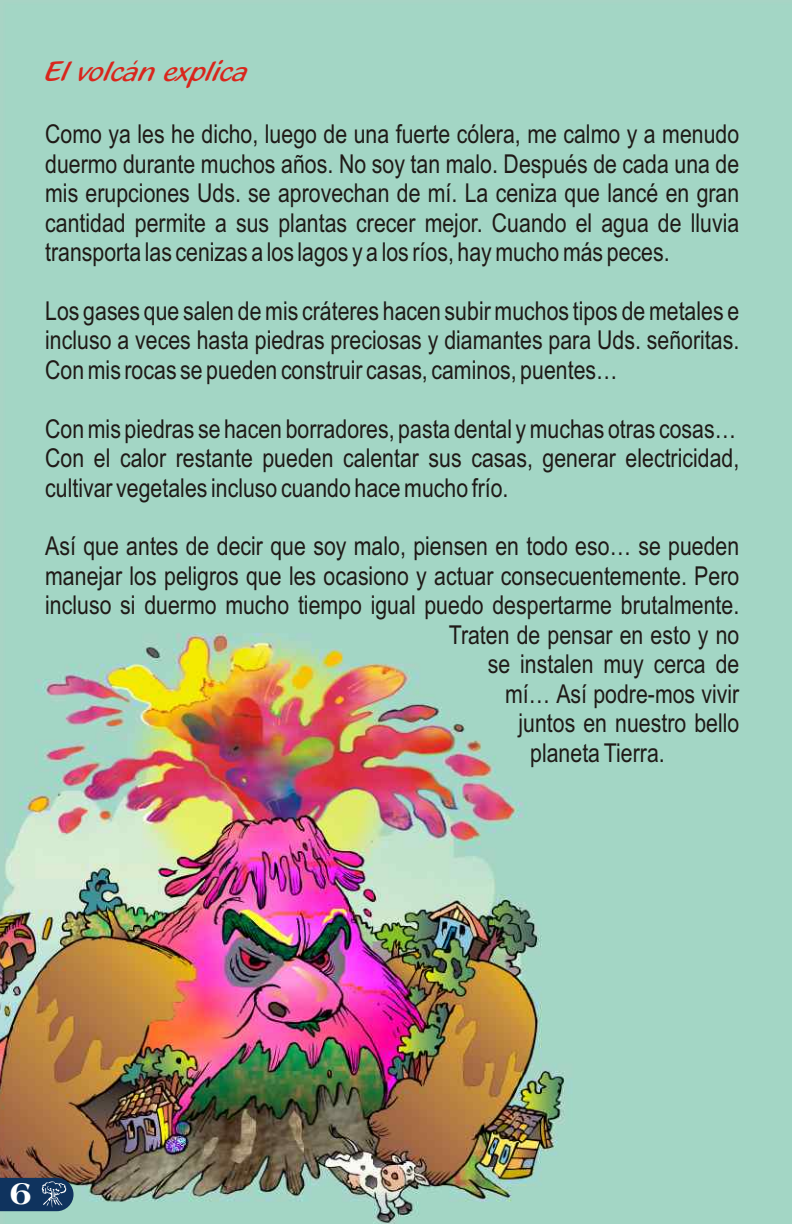
<style>
.page{position:relative;width:792px;height:1224px;background:#fff}
.page>*{position:absolute;margin:0;border:0;box-sizing:border-box;transform-origin:0 0}
.t1{font:33.4px "Americana X Bd BT";color:#fff}
.t2{font:30px "Blacklight D";color:#d9261c}
.t3{font:26px/29.4px "Arial Narrow";color:#1f1a17;text-align:justify}
</style>
<div class="page">
<img style="left:0;top:0;width:792px;height:1224px">
<svg style="left:0;top:1178px;width:74px;height:33px;background:#224469"></svg>
<p class="t2" style="left:45px;top:58px;width:205px">El volcán explica</p>
<p class="t3" style="left:45px;top:122px;width:696px">Como ya les he dicho, luego de una fuerte cólera, me calmo y a menudo duermo durante muchos años. No soy tan malo. Después de cada una de mis erupciones Uds. se aprovechan de mí. La ceniza que lancé en gran cantidad permite a sus plantas crecer mejor. Cuando el agua de lluvia transporta las cenizas a los lagos y a los ríos, hay mucho más peces.</p>
<p class="t3" style="left:45px;top:298px;width:696px">Los gases que salen de mis cráteres hacen subir muchos tipos de metales e incluso a veces hasta piedras preciosas y diamantes para Uds. señoritas.<br>Con mis rocas se pueden construir casas, caminos, puentes…</p>
<p class="t3" style="left:45px;top:416px;width:696px;text-align:left">Con mis piedras se hacen borradores, pasta dental y muchas otras cosas…<br>Con el calor restante pueden calentar sus casas, generar electricidad, cultivar vegetales incluso cuando hace mucho frío.</p>
<p class="t3" style="left:45px;top:534px;width:696px">Así que antes de decir que soy malo, piensen en todo eso… se pueden</p>
<p class="t3" style="left:45px;top:563px;width:696px">manejar los peligros que les ocasiono y actuar consecuentemente. Pero</p>
<p class="t3" style="left:45px;top:593px;width:696px">incluso si duermo mucho tiempo igual puedo despertarme brutalmente.</p>
<p class="t3" style="left:449px;top:622px;width:292px">Traten de pensar en esto y no</p>
<p class="t3" style="left:488px;top:652px;width:253px">se instalen muy cerca de</p>
<p class="t3" style="left:505px;top:681px;width:236px">mí… Así podre-mos vivir</p>
<p class="t3" style="left:519px;top:711px;width:222px">juntos en nuestro bello</p>
<p class="t3" style="left:530px;top:740px;width:136px">planeta Tierra.</p>
<p class="t1" style="left:9px;top:1179px;width:24px">6</p>
</div>
